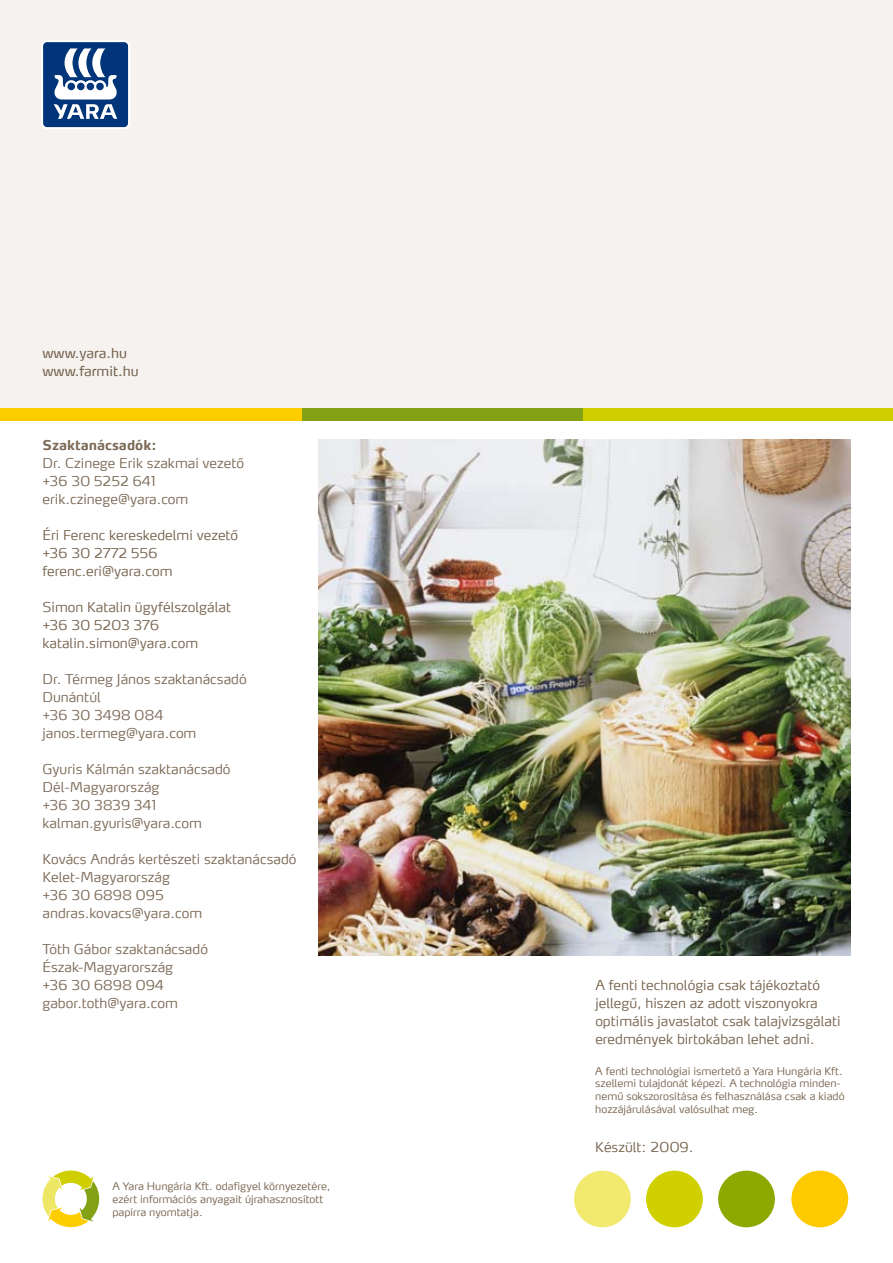
<style>
.page{position:relative;width:893px;height:1263px;background:#fff}
.page>*{position:absolute;margin:0;border:0;box-sizing:border-box;transform-origin:0 0}
.t1{font:300 13.5px/18px "Max CELF";color:#7b6956}
.t2{font:300 13.5px/18px "Max CELF";color:#76624d}
.t3{font:13.5px/18px "Max CELF";color:#76624d}
.t4{font:700 13.5px "Max CELF";color:#7b6956}
.t5{font:300 10.5px/12.6px "Max CELF";color:#76624d}
</style>
<div class="page">
<div style="left:574px;top:1171px;width:57px;height:56px;background:#f1ea6e;border-radius:50%"></div>
<div style="left:646px;top:1171px;width:57px;height:56px;background:#d0d000;border-radius:50%"></div>
<div style="left:791px;top:1171px;width:57px;height:56px;background:#fdca00;border-radius:50%"></div>
<div style="left:718px;top:1171px;width:57px;height:56px;background:#8da900;border-radius:50%"></div>
<div style="left:0;top:0;width:893px;height:415px;background:#f5f2f0"></div>
<div style="left:0;top:408px;width:302px;height:13px;background:#fecd00"></div>
<div style="left:582px;top:408px;width:311px;height:13px;background:#cfcf00"></div>
<div style="left:302px;top:408px;width:280px;height:13px;background:#83a115"></div>
<svg style="left:41px;top:40px;width:89px;height:89px"></svg>
<img style="left:319px;top:439px;width:531px;height:517px">
<svg style="left:42px;top:1170px;width:58px;height:58px"></svg>
<p class="t3" style="left:43px;top:344px;width:98px">www.yara.hu www.farmit.hu</p>
<p class="t4" style="left:43px;top:436px;width:116px">Szaktanácsadók:</p>
<p class="t1" style="left:43px;top:453px;width:203px">Dr. Czinege Erik szakmai vezető +36 30 5252 641 erik.czinege@yara.com</p>
<p class="t2" style="left:43px;top:525px;width:197px">Éri Ferenc kereskedelmi vezető +36 30 2772 556 ferenc.eri@yara.com</p>
<p class="t2" style="left:43px;top:597px;width:190px">Simon Katalin ügyfélszolgálat +36 30 5203 376 katalin.simon@yara.com</p>
<p class="t1" style="left:43px;top:669px;width:206px">Dr. Térmeg János szaktanácsadó<br>Dunántúl<br>+36 30 3498 084 janos.termeg@yara.com</p>
<p class="t1" style="left:43px;top:759px;width:190px">Gyuris Kálmán szaktanácsadó<br>Dél-Magyarország<br>+36 30 3839 341 kalman.gyuris@yara.com</p>
<p class="t1" style="left:43px;top:849px;width:255px">Kovács András kertészeti szaktanácsadó<br>Kelet-Magyarország<br>+36 30 6898 095 andras.kovacs@yara.com</p>
<p class="t1" style="left:43px;top:939px;width:167px">Tóth Gábor szaktanácsadó<br>Észak-Magyarország<br>+36 30 6898 094 gabor.toth@yara.com</p>
<p class="t5" style="left:112px;top:1180px;width:220px">A Yara Hungária Kft. odafigyel környezetére, ezért információs anyagait újrahasznosított papírra nyomtatja.</p>
<p class="t2" style="left:595px;top:976px;width:247px">A fenti technológia csak tájékoztató jellegű, hiszen az adott viszonyokra optimális javaslatot csak talajvizsgálati eredmények birtokában lehet adni.</p>
<p class="t5" style="left:595px;top:1064px;width:251px">A fenti technológiai ismertető a Yara Hungária Kft. szellemi tulajdonát képezi. A technológia minden&shy;nemű sokszorosítása és felhasználása csak a kiadó hozzájárulásával valósulhat meg.</p>
<p class="t2" style="left:595px;top:1138px;width:99px">Készült: 2009.</p>
</div>
